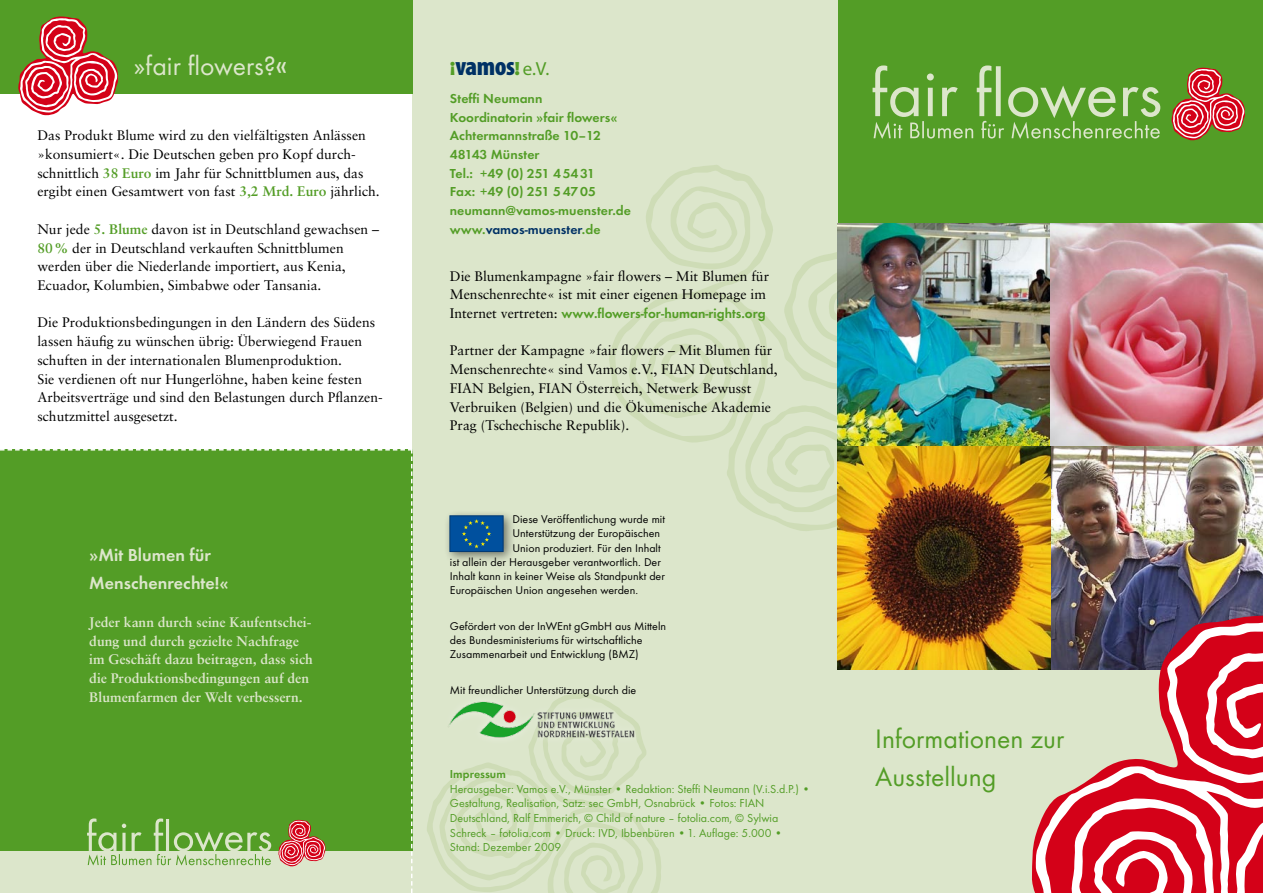
<style>
.page{position:relative;width:1263px;height:893px;background:#fff}
.page>*{position:absolute;margin:0;border:0;box-sizing:border-box;transform-origin:0 0}
._01_T1{font:27.75px/37.3px "Function";color:#539d26}
._01_T1_Reg_weiß{font:27.75px "Function";color:#dce6cb}
.t1{font:900 condensed 26.1px "Myriad Pro";letter-spacing:-.02em;color:#003165}
.t2{font:18.9px "Myriad Pro";color:#539d26}
._01_T2_GL{font:700 18px "Function";color:#dce6cb}
._00_Erster_Sabon{font:13.8px/18.8px "Sabon";color:#000}
._00_Erster_Sabon-2{font:700 13.8px/18.8px "Sabon";color:#dce6cb}
._00_Erster_Sabon-3{font:700 13.5px "Function";color:#539d26}
._00_Erster_Sabon-4{font:700 13.5px "Function";color:#003165}
._03_Marginal{font:12px/14.7px "Function";color:#539d26}
._03_Marginal-2{font:700 12px "Function";color:#539d26}
._03_Marginal-3{font:11.7px/14.2px "Function";color:#000}
.s1{font-family:"Univers LT Std";font-stretch:condensed}
.s2{font-stretch:semi-expanded;font-size:19.2px;color:#539d26}
.s3{font-weight:700;color:#539d26}
.s4{color:#539d26}
.s5{font-family:"Function";font-weight:700;color:#539d26}
</style>
<div class="page">
<div style="left:838px;top:0;width:425px;height:223px;background:#539d26"></div>
<div style="left:838px;top:670px;width:425px;height:223px;background:#dce6cb"></div>
<div style="left:412px;top:0;width:426px;height:893px;background:#dce6cb"></div>
<svg style="left:609px;top:165px;width:229px;height:368px"></svg>
<svg style="left:427px;top:731px;width:234px;height:162px"></svg>
<div style="left:0;top:0;width:412px;height:94px;background:#539d26"></div>
<div style="left:438px;top:692px;width:202px;height:53px;background:#fff;opacity:.5"></div>
<img style="left:446px;top:700px;width:189px;height:42px">
<svg style="left:0;top:449px;width:412px;height:444px;background:#61a337"></svg>
<img style="left:838px;top:223px;width:425px;height:447px">
<svg style="left:18px;top:17px;width:100px;height:99px"></svg>
<div style="left:443px;top:509px;width:72px;height:54px;background:#000;opacity:.5"></div>
<div style="left:450px;top:516px;width:53px;height:36px;background:#00509e;border:1px solid #003872"></div>
<svg style="left:462px;top:519px;width:29px;height:29px"></svg>
<svg style="left:872px;top:65px;width:288px;height:74px"></svg>
<svg style="left:1171px;top:68px;width:74px;height:73px"></svg>
<svg style="left:1031px;top:616px;width:232px;height:277px"></svg>
<svg style="left:1035px;top:622px;width:228px;height:271px"></svg>
<p class="_01_T1_Reg_weiß" style="left:134px;top:50px;width:156px">»fair flowers?<span class="s1">«</span></p>
<p class="t1" style="left:450px;top:52px;width:72px"><span class="s2">¡</span>vamos<span class="s2">!</span></p>
<p class="t2" style="left:523px;top:58px;width:28px">e.V.</p>
<p class="_00_Erster_Sabon" style="left:37px;top:126px;width:344px">Das Produkt Blume wird zu den vielfältigsten Anlässen »konsumiert«. Die Deutschen geben pro Kopf durch&shy;schnittlich <span class="s3">38 Euro</span> im Jahr für Schnittblumen aus, das ergibt einen Gesamtwert von fast <span class="s3">3,2 Mrd. Euro</span> jährlich.</p>
<p class="_00_Erster_Sabon" style="left:37px;top:220px;width:343px">Nur jede <span class="s3">5. Blume</span> davon ist in Deutschland gewachsen – <span class="s3">80%</span> der in Deutschland verkauften Schnittblumen werden über die Niederlande importiert, aus Kenia, Ecuador, Kolumbien, Simbabwe oder Tansania.</p>
<p class="_00_Erster_Sabon" style="left:37px;top:313px;width:347px">Die Produktionsbedingungen in den Ländern des Südens lassen häufig zu wünschen übrig: Überwiegend Frauen schuften in der internationalen Blumenproduktion.<br>Sie verdienen oft nur Hungerlöhne, haben keine festen Arbeitsverträge und sind den Belastungen durch Pflanzen&shy;schutzmittel ausgesetzt.</p>
<p class="_01_T2_GL" style="left:89px;top:545px;width:123px">»Mit Blumen für</p>
<p class="_01_T2_GL" style="left:89px;top:573px;width:141px">Menschenrechte!«</p>
<p class="_00_Erster_Sabon-2" style="left:89px;top:612px;width:225px">Jeder kann durch seine Kaufentschei&shy;dung und durch gezielte Nachfrage im Geschäft dazu beitragen, dass sich die Produktionsbedingungen auf den Blumenfarmen der Welt verbessern.</p>
<p class="_00_Erster_Sabon-3" style="left:450px;top:90px;width:94px">Steffi Neumann</p>
<p class="_00_Erster_Sabon-3" style="left:450px;top:109px;width:169px">Koordinatorin »fair flowers«</p>
<p class="_00_Erster_Sabon-3" style="left:450px;top:128px;width:153px">Achtermannstraße 10–12</p>
<p class="_00_Erster_Sabon-3" style="left:450px;top:147px;width:91px">48143 Münster</p>
<p class="_00_Erster_Sabon-3" style="left:450px;top:165px;width:147px">Tel.: +49 (0) 251 45431</p>
<p class="_00_Erster_Sabon-3" style="left:450px;top:184px;width:148px">Fax: +49 (0) 251 54705</p>
<p class="_00_Erster_Sabon-3" style="left:450px;top:203px;width:183px">neumann@vamos-muenster.de</p>
<p class="_00_Erster_Sabon-4" style="left:450px;top:221px;width:152px"><span class="s4">www.</span>vamos-muenster<span class="s4">.de</span></p>
<p class="_00_Erster_Sabon" style="left:450px;top:266px;width:321px">Die Blumenkampagne »fair flowers – Mit Blumen für<br>Menschenrechte« ist mit einer eigenen Homepage im<br>Internet vertreten: <span class="s5">www.flowers-for-human-rights.org</span></p>
<p class="_00_Erster_Sabon" style="left:450px;top:341px;width:329px">Partner der Kampagne »fair flowers – Mit Blumen für Menschenrechte« sind Vamos e.V., FIAN Deutschland, FIAN Belgien, FIAN Österreich, Netwerk Bewusst Verbruiken (Belgien) und die Ökumenische Akademie Prag (Tschechische Republik).</p>
<p class="_03_Marginal-3" style="left:512px;top:512px;width:154px">Diese Veröffentlichung wurde mit</p>
<p class="_03_Marginal-3" style="left:512px;top:526px;width:149px">Unterstützung der Europäischen</p>
<p class="_03_Marginal-3" style="left:512px;top:541px;width:150px">Union produziert. Für den Inhalt</p>
<p class="_03_Marginal-3" style="left:450px;top:555px;width:212px">ist allein der Herausgeber verantwortlich. Der</p>
<p class="_03_Marginal-3" style="left:450px;top:569px;width:217px">Inhalt kann in keiner Weise als Standpunkt der</p>
<p class="_03_Marginal-3" style="left:450px;top:583px;width:190px">Europäischen Union angesehen werden.</p>
<p class="_03_Marginal-3" style="left:450px;top:619px;width:218px">Gefördert von der InWEnt gGmbH aus Mitteln des Bundesministeriums für wirtschaftliche<br>Zusammenarbeit und Entwicklung (BMZ)</p>
<p class="_03_Marginal-3" style="left:450px;top:683px;width:188px">Mit freundlicher Unterstützung durch die</p>
<p class="_03_Marginal-2" style="left:450px;top:767px;width:57px">Impressum</p>
<p class="_03_Marginal" style="left:450px;top:781px;width:362px">Herausgeber: Vamos e.V., Münster • Redaktion: Steffi Neumann (V.i.S.d.P.) •</p>
<p class="_03_Marginal" style="left:450px;top:796px;width:334px">Gestaltung, Realisation, Satz: sec GmbH, Osnabrück • Fotos: FIAN Deutschland, Ralf Emmerich, © Child of nature – fotolia.com, © Sylwia Schreck – fotolia.com • Druck: IVD, Ibbenbüren •1. Auflage: 5.000 • Stand: Dezember 2009</p>
<p class="_01_T1" style="left:875px;top:721px;width:191px">Informationen zur<br>Ausstellung</p>
</div>
